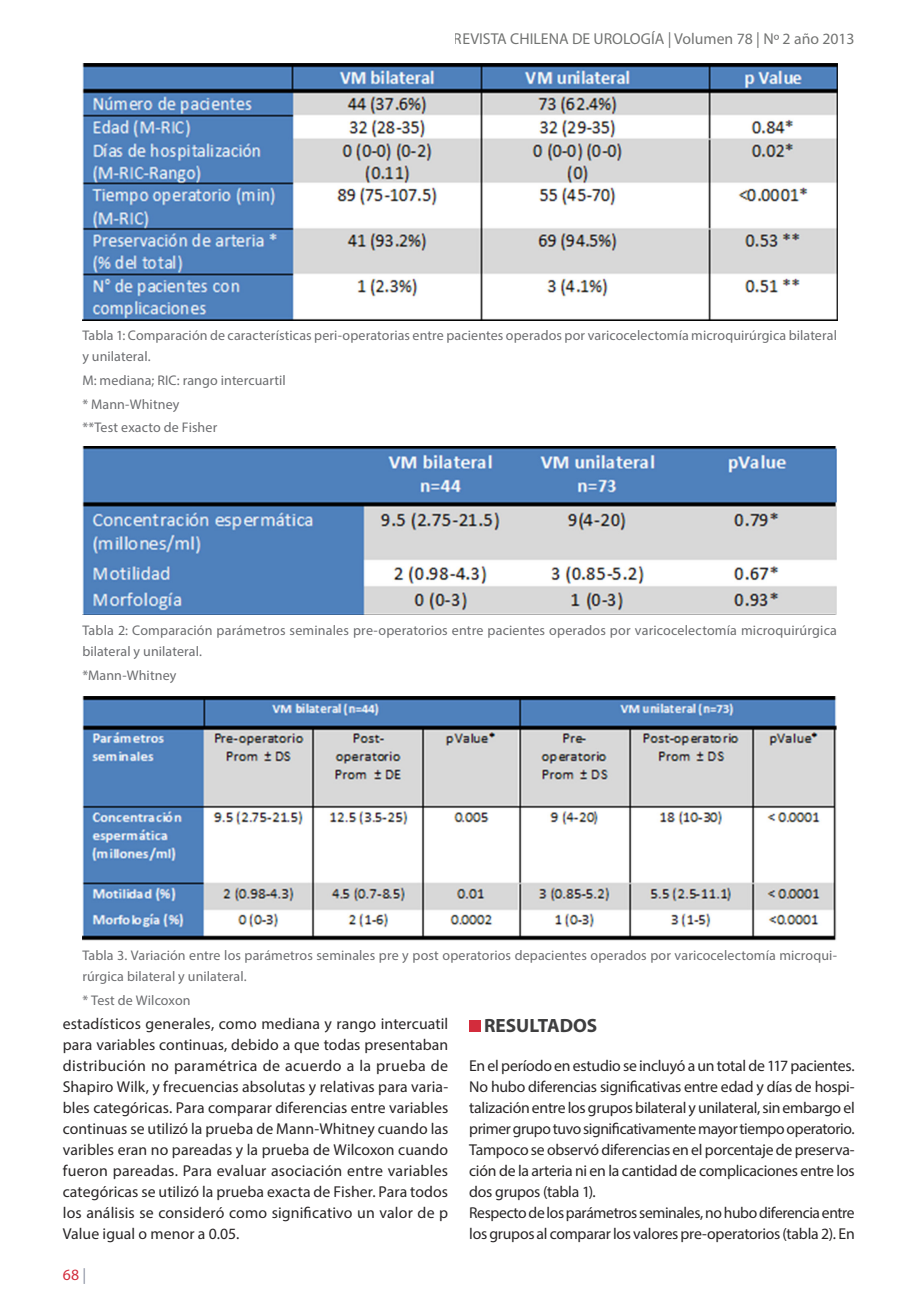
<style>
.page{position:relative;width:918px;height:1315px;background:#fff}
.page>*{position:absolute;margin:0;border:0;box-sizing:border-box;transform-origin:0 0}
._00_subtitulo{font:700 19.25px "Myriad Pro";letter-spacing:-.005em;color:#3e3e3f}
._00_contenido{font:15.75px/21px "Myriad Pro";letter-spacing:-.015em;color:#282526;text-align:justify}
.t1{font:15.75px "Myriad Pro";color:#070907}
.t2{font:15.75px "Myriad Pro";color:#d32c3c}
.lectura{font:14px/21px "Myriad Pro";letter-spacing:.01em;color:#6c6d70}
.s1{color:#878d9e}
</style>
<div class="page">
<div style="left:469px;top:1020px;width:12px;height:11px;background:#d32c3c"></div>
<img style="left:82px;top:63px;width:755px;height:258px">
<img style="left:82px;top:446px;width:754px;height:169px">
<img style="left:82px;top:696px;width:754px;height:245px">
<p class="t1" style="left:454px;top:29px;width:402px">REVISTA CHILENA DE UROLOGÍA | Volumen 78 | Nº 2 año 2013</p>
<p class="lectura" style="left:82px;top:324px;width:756px">Tabla 1: Comparación de características peri-operatorias entre pacientes operados por varicocelectomía microquirúrgica bilateral y unilateral.</p>
<p class="lectura" style="left:82px;top:369px;width:205px">M: mediana; RIC: rango intercuartil</p>
<p class="lectura" style="left:82px;top:393px;width:98px">* Mann-Whitney</p>
<p class="lectura" style="left:82px;top:417px;width:136px">**Test exacto de Fisher</p>
<p class="lectura" style="left:82px;top:620px;width:756px">Tabla 2: Comparación parámetros seminales pre-operatorios entre pacientes operados por varicocelectomía microquirúrgica bilateral y unilateral.</p>
<p class="lectura" style="left:82px;top:665px;width:96px">*Mann-Whitney</p>
<p class="lectura" style="left:82px;top:944px;width:756px">Tabla 3. Variación entre los parámetros seminales pre y post operatorios depacientes operados por varicocelectomía microqui&shy;rúrgica bilateral y unilateral.</p>
<p class="lectura" style="left:82px;top:989px;width:110px">* Test de Wilcoxon</p>
<p class="_00_contenido" style="left:63px;top:1013px;width:387px">estadísticos generales, como mediana y rango intercuatil para variables continuas, debido a que todas presentaban distribución no paramétrica de acuerdo a la prueba de Shapiro Wilk, y frecuencias absolutas y relativas para varia&shy;bles categóricas. Para comparar diferencias entre variables continuas se utilizó la prueba de Mann-Whitney cuando las varibles eran no pareadas y la prueba de Wilcoxon cuando fueron pareadas. Para evaluar asociación entre variables categóricas se utilizó la prueba exacta de Fisher. Para todos los análisis se consideró como significativo un valor de p Value igual o menor a 0.05.</p>
<p class="_00_subtitulo" style="left:484px;top:1012px;width:115px">RESULTADOS</p>
<p class="_00_contenido" style="left:469px;top:1055px;width:387px">En el período en estudio se incluyó a un total de 117 pacientes.<br>No hubo diferencias significativas entre edad y días de hospi&shy;talización entre los grupos bilateral y unilateral, sin embargo el primer grupo tuvo significativamente mayor tiempo operatorio.<br>Tampoco se observó diferencias en el porcentaje de preserva&shy;ción de la arteria ni en la cantidad de complicaciones entre los dos grupos (tabla 1).</p>
<p class="_00_contenido" style="left:469px;top:1202px;width:387px">Respecto de los parámetros seminales, no hubo diferencia entre los grupos al comparar los valores pre-operatorios (tabla 2). En</p>
<p class="t2" style="left:63px;top:1265px;width:25px">68 <span class="s1">|</span></p>
</div>
